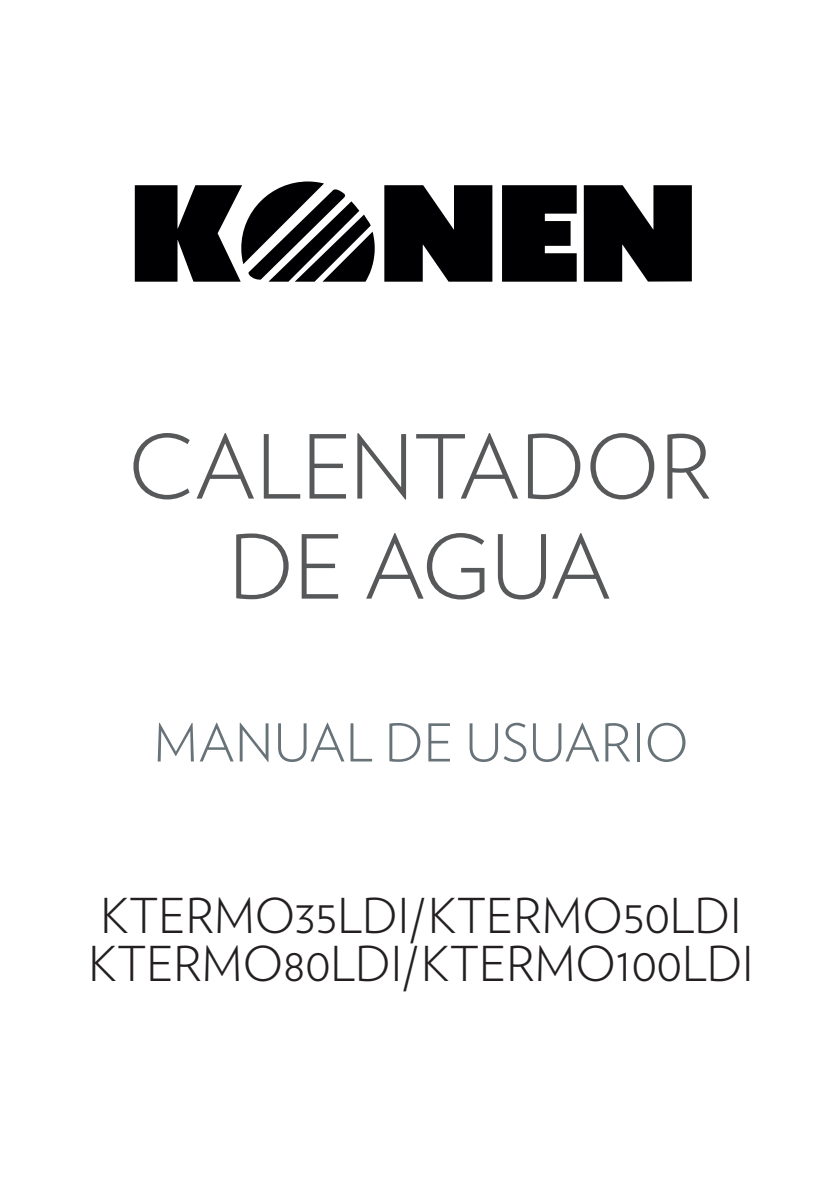
<style>
.page{position:relative;width:840px;height:1191px;background:#fff}
.page>*{position:absolute;margin:0;border:0;box-sizing:border-box;transform-origin:0 0}
.t1{font:300 88px/100px "Verlag";color:#57585a;text-align:center}
.t2{font:300 52px "Verlag";letter-spacing:.005em;color:#687379}
.t3{font:300 48px/48px "Verlag";color:#231f20}
</style>
<div class="page">
<svg style="left:384px;top:185px;width:108px;height:97px;background:#1e1e20"></svg>
<svg style="left:583px;top:185px;width:108px;height:97px;background:#212123"></svg>
<svg style="left:135px;top:181px;width:239px;height:101px"></svg>
<svg style="left:502px;top:185px;width:74px;height:97px;background:#161618"></svg>
<h1 class="t1" style="left:128px;top:412px;width:584px">CALENTADOR<br>DE AGUA</h1>
<p class="t2" style="left:154px;top:704px;width:536px">MANUAL DE USUARIO</p>
<p class="t3" style="left:88px;top:889px;width:666px">KTERMO35LDI/KTERMO50LDI<br>KTERMO80LDI/KTERMO100LDI</p>
</div>
